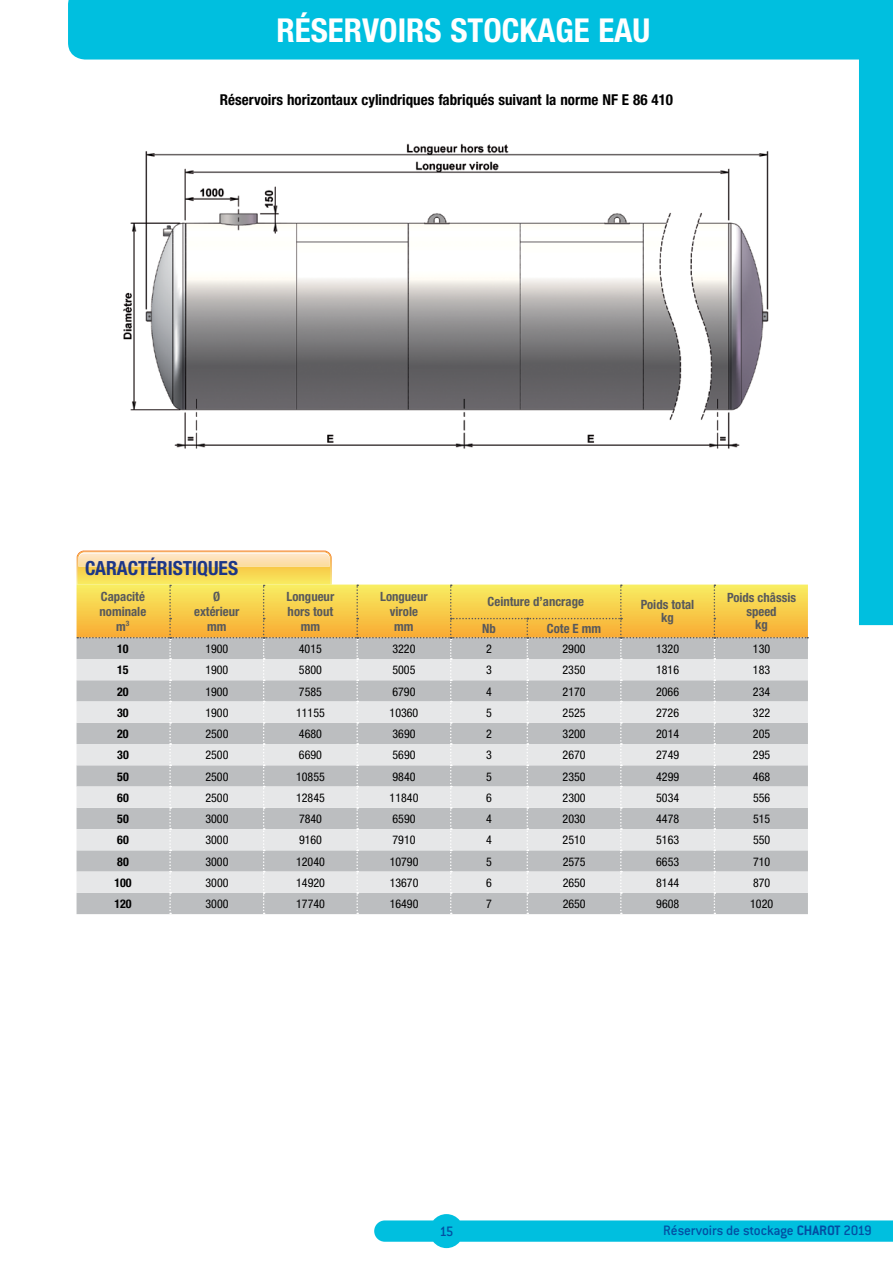
<style>
.page{position:relative;width:893px;height:1263px;background:#fff}
.page>*{position:absolute;margin:0;border:0;box-sizing:border-box;transform-origin:0 0}
.t1{font:700 condensed 33px "Helvetica Neue";color:#fff}
.t2{font:700 condensed 19.5px "Helvetica Neue";color:#1c3687}
.t3{font:700 condensed 15px "Helvetica Neue";color:#000}
.t4{font:500 15px "Conduit ITC";letter-spacing:-.015em;color:#034ea2}
.t5{font:700 condensed 12.75px/15px "Helvetica Neue";color:#58595b;text-align:center}
.t6{font:condensed 12px "Helvetica Neue";color:#000}
.t7{font:700 condensed 12px "Helvetica Neue";color:#000}
.s1{font-weight:700}
</style>
<div class="page">
<svg style="left:374px;top:1214px;width:519px;height:34px"></svg>
<div style="left:68px;top:0;width:791px;height:60px;background:#00bfdf"></div>
<div style="left:859px;top:0;width:34px;height:625px;background:#00bfdf"></div>
<svg style="left:77px;top:566px;width:731px;height:348px;background:#d8d2bd"></svg>
<img style="left:77px;top:551px;width:6px;height:34px">
<img style="left:325px;top:551px;width:7px;height:34px">
<img style="left:83px;top:550px;width:242px;height:2px">
<img style="left:123px;top:143px;width:646px;height:306px">
<h1 class="t1" style="left:277px;top:10px;width:18px">RÉSER</h1>
<h1 class="t1" style="left:362px;top:10px;width:176px">VOIRS STOCKAGE</h1>
<h1 class="t1" style="left:598px;top:10px;width:53px">EA U</h1>
<p class="t3" style="left:220px;top:91px;width:455px">Réservoirs horizontaux cylindriques fabriqués suivant la norme NF E 86 410</p>
<h2 class="t2" style="left:85px;top:556px;width:155px">Caractéristiqu es</h2>
<p class="t5" style="left:100px;top:588px;width:48px">Capacité nominale m<sup>3</sup></p>
<p class="t5" style="left:194px;top:588px;width:47px">Ø extérieur mm</p>
<p class="t5" style="left:287px;top:588px;width:49px">Longueur hors tout mm</p>
<p class="t5" style="left:380px;top:588px;width:49px">Longueur virole mm</p>
<p class="t5" style="left:488px;top:594px;width:98px">Ceinture d’ancrage</p>
<p class="t5" style="left:641px;top:597px;width:55px;line-height:13.5px">Poids total kg</p>
<p class="t5" style="left:727px;top:591px;width:71px;line-height:13.5px">Poids châssis speed<br>kg</p>
<p class="t5" style="left:482px;top:621px;width:15px">Nb</p>
<p class="t5" style="left:547px;top:621px;width:56px">Cote E mm</p>
<p class="t7" style="left:117px;top:642px;width:13px">10</p>
<p class="t6" style="left:205px;top:642px;width:25px">1900</p>
<p class="t6" style="left:299px;top:642px;width:25px">4015</p>
<p class="t6" style="left:392px;top:642px;width:25px">3220</p>
<p class="t6" style="left:486px;top:642px;width:7px">2</p>
<p class="t6" style="left:563px;top:642px;width:25px">2900</p>
<p class="t6" style="left:656px;top:642px;width:25px">1320</p>
<p class="t6" style="left:753px;top:642px;width:19px">130</p>
<p class="t7" style="left:117px;top:663px;width:13px">15</p>
<p class="t6" style="left:205px;top:663px;width:25px">1900</p>
<p class="t6" style="left:299px;top:663px;width:25px">5800</p>
<p class="t6" style="left:392px;top:663px;width:25px">5005</p>
<p class="t6" style="left:486px;top:663px;width:7px">3</p>
<p class="t6" style="left:563px;top:663px;width:25px">2350</p>
<p class="t6" style="left:656px;top:663px;width:25px">1816</p>
<p class="t6" style="left:753px;top:663px;width:19px">183</p>
<p class="t7" style="left:117px;top:684px;width:13px">20</p>
<p class="t6" style="left:205px;top:684px;width:25px">1900</p>
<p class="t6" style="left:299px;top:684px;width:25px">7585</p>
<p class="t6" style="left:392px;top:684px;width:25px">6790</p>
<p class="t6" style="left:486px;top:684px;width:7px">4</p>
<p class="t6" style="left:563px;top:684px;width:25px">2170</p>
<p class="t6" style="left:656px;top:684px;width:25px">2066</p>
<p class="t6" style="left:753px;top:684px;width:19px">234</p>
<p class="t7" style="left:117px;top:705px;width:13px">30</p>
<p class="t6" style="left:205px;top:706px;width:25px">1900</p>
<p class="t6" style="left:296px;top:706px;width:30px">11155</p>
<p class="t6" style="left:390px;top:706px;width:30px">10360</p>
<p class="t6" style="left:486px;top:706px;width:7px">5</p>
<p class="t6" style="left:563px;top:706px;width:25px">2525</p>
<p class="t6" style="left:656px;top:706px;width:25px">2726</p>
<p class="t6" style="left:753px;top:706px;width:19px">322</p>
<p class="t7" style="left:117px;top:726px;width:13px">20</p>
<p class="t6" style="left:205px;top:727px;width:25px">2500</p>
<p class="t6" style="left:299px;top:727px;width:25px">4680</p>
<p class="t6" style="left:392px;top:727px;width:25px">3690</p>
<p class="t6" style="left:486px;top:727px;width:7px">2</p>
<p class="t6" style="left:563px;top:727px;width:25px">3200</p>
<p class="t6" style="left:656px;top:727px;width:25px">2014</p>
<p class="t6" style="left:753px;top:727px;width:19px">205</p>
<p class="t7" style="left:117px;top:748px;width:13px">30</p>
<p class="t6" style="left:205px;top:748px;width:25px">2500</p>
<p class="t6" style="left:299px;top:748px;width:25px">6690</p>
<p class="t6" style="left:392px;top:748px;width:25px">5690</p>
<p class="t6" style="left:486px;top:748px;width:7px">3</p>
<p class="t6" style="left:563px;top:748px;width:25px">2670</p>
<p class="t6" style="left:656px;top:748px;width:25px">2749</p>
<p class="t6" style="left:753px;top:748px;width:19px">295</p>
<p class="t7" style="left:117px;top:769px;width:13px">50</p>
<p class="t6" style="left:205px;top:769px;width:25px">2500</p>
<p class="t6" style="left:296px;top:769px;width:30px">10855</p>
<p class="t6" style="left:392px;top:769px;width:25px">9840</p>
<p class="t6" style="left:486px;top:769px;width:7px">5</p>
<p class="t6" style="left:563px;top:769px;width:25px">2350</p>
<p class="t6" style="left:656px;top:769px;width:25px">4299</p>
<p class="t6" style="left:753px;top:769px;width:19px">468</p>
<p class="t7" style="left:117px;top:790px;width:13px">60</p>
<p class="t6" style="left:205px;top:791px;width:25px">2500</p>
<p class="t6" style="left:296px;top:791px;width:30px">12845</p>
<p class="t6" style="left:390px;top:791px;width:30px">11840</p>
<p class="t6" style="left:486px;top:791px;width:7px">6</p>
<p class="t6" style="left:563px;top:791px;width:25px">2300</p>
<p class="t6" style="left:656px;top:791px;width:25px">5034</p>
<p class="t6" style="left:753px;top:791px;width:19px">556</p>
<p class="t7" style="left:117px;top:812px;width:13px">50</p>
<p class="t6" style="left:205px;top:812px;width:25px">3000</p>
<p class="t6" style="left:299px;top:812px;width:25px">7840</p>
<p class="t6" style="left:393px;top:812px;width:25px">6590</p>
<p class="t6" style="left:486px;top:812px;width:7px">4</p>
<p class="t6" style="left:563px;top:812px;width:25px">2030</p>
<p class="t6" style="left:656px;top:812px;width:25px">4478</p>
<p class="t6" style="left:753px;top:812px;width:19px">515</p>
<p class="t7" style="left:117px;top:833px;width:13px">60</p>
<p class="t6" style="left:205px;top:833px;width:25px">3000</p>
<p class="t6" style="left:299px;top:833px;width:25px">9160</p>
<p class="t6" style="left:393px;top:833px;width:25px">7910</p>
<p class="t6" style="left:486px;top:833px;width:7px">4</p>
<p class="t6" style="left:563px;top:833px;width:25px">2510</p>
<p class="t6" style="left:656px;top:833px;width:25px">5163</p>
<p class="t6" style="left:753px;top:833px;width:19px">550</p>
<p class="t7" style="left:117px;top:854px;width:13px">80</p>
<p class="t6" style="left:205px;top:854px;width:25px">3000</p>
<p class="t6" style="left:296px;top:854px;width:30px">12040</p>
<p class="t6" style="left:390px;top:854px;width:30px">10790</p>
<p class="t6" style="left:486px;top:854px;width:7px">5</p>
<p class="t6" style="left:563px;top:854px;width:25px">2575</p>
<p class="t6" style="left:656px;top:854px;width:25px">6653</p>
<p class="t6" style="left:753px;top:854px;width:19px">710</p>
<p class="t7" style="left:114px;top:875px;width:19px">100</p>
<p class="t6" style="left:205px;top:876px;width:25px">3000</p>
<p class="t6" style="left:296px;top:876px;width:30px">14920</p>
<p class="t6" style="left:390px;top:876px;width:30px">13670</p>
<p class="t6" style="left:486px;top:876px;width:7px">6</p>
<p class="t6" style="left:563px;top:876px;width:25px">2650</p>
<p class="t6" style="left:656px;top:876px;width:25px">8144</p>
<p class="t6" style="left:753px;top:876px;width:19px">870</p>
<p class="t7" style="left:114px;top:897px;width:19px">120</p>
<p class="t6" style="left:205px;top:897px;width:25px">3000</p>
<p class="t6" style="left:296px;top:897px;width:30px">17740</p>
<p class="t6" style="left:390px;top:897px;width:30px">16490</p>
<p class="t6" style="left:486px;top:897px;width:7px">7</p>
<p class="t6" style="left:563px;top:897px;width:25px">2650</p>
<p class="t6" style="left:656px;top:897px;width:25px">9608</p>
<p class="t6" style="left:750px;top:897px;width:25px">1020</p>
<p class="t4" style="left:439px;top:1223px;width:16px">15</p>
<p class="t4" style="left:663px;top:1222px;width:210px">Réservoirs de stockage <span class="s1">CHAROT</span> 2019</p>
</div>
